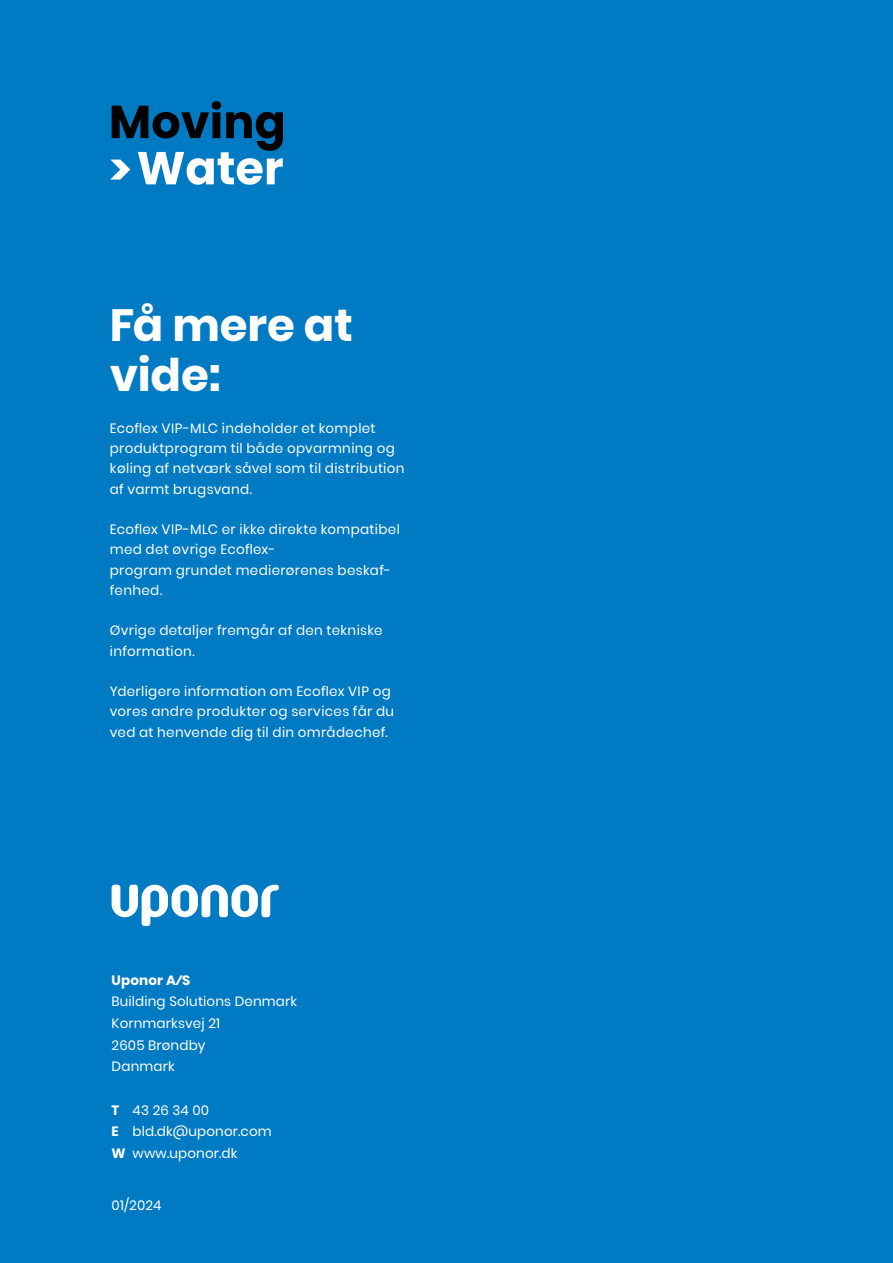
<style>
.page{position:relative;width:893px;height:1263px;background:#007ac2}
.page>*{position:absolute;margin:0;border:0;box-sizing:border-box;transform-origin:0 0}
.t1{font:700 45px/50.2px "Poppins";letter-spacing:-.005em;color:#fff}
.t2{font:13.5px/20.2px "Poppins";letter-spacing:.025em;color:#fff}
.t3{font:700 13.5px "Poppins";letter-spacing:.01em;color:#fff}
.s1{font-weight:700}
</style>
<div class="page">
<svg style="left:110px;top:101px;width:173px;height:84px"></svg>
<svg style="left:112px;top:885px;width:167px;height:41px"></svg>
<h1 class="t1" style="left:110px;top:300px;width:245px">Få mere at vide:</h1>
<p class="t2" style="left:110px;top:418px;width:296px">Ecoflex VIP-MLC indeholder et komplet produktprogram til både opvarmning og køling af netværk såvel som til distribution af varmt brugsvand.</p>
<p class="t2" style="left:110px;top:519px;width:292px">Ecoflex VIP-MLC er ikke direkte kompatibel med det øvrige Ecoflex-<br>program grundet medierørenes beskaf&shy;fenhed.</p>
<p class="t2" style="left:110px;top:621px;width:274px">Øvrige detaljer fremgår af den tekniske information.</p>
<p class="t2" style="left:110px;top:681px;width:286px">Yderligere information om Ecoflex VIP og vores andre produkter og services får du ved at henvende dig til din områdechef.</p>
<p class="t3" style="left:112px;top:972px;width:80px">Uponor A⁄S</p>
<p class="t2" style="left:112px;top:991px;width:187px;line-height:21.6px">Building Solutions Denmark<br>Kornmarksvej 21<br>2605 Brøndby<br>Danmark</p>
<p class="t2" style="left:112px;top:1099px;width:162px;line-height:21.6px"><span class="s1">T</span> 43 26 34 00<br><span class="s1">E</span> bld.dk@uponor.com<br><span class="s1">W</span> www.uponor.dk</p>
<p class="t2" style="left:112px;top:1195px;width:51px">01/2024</p>
</div>
